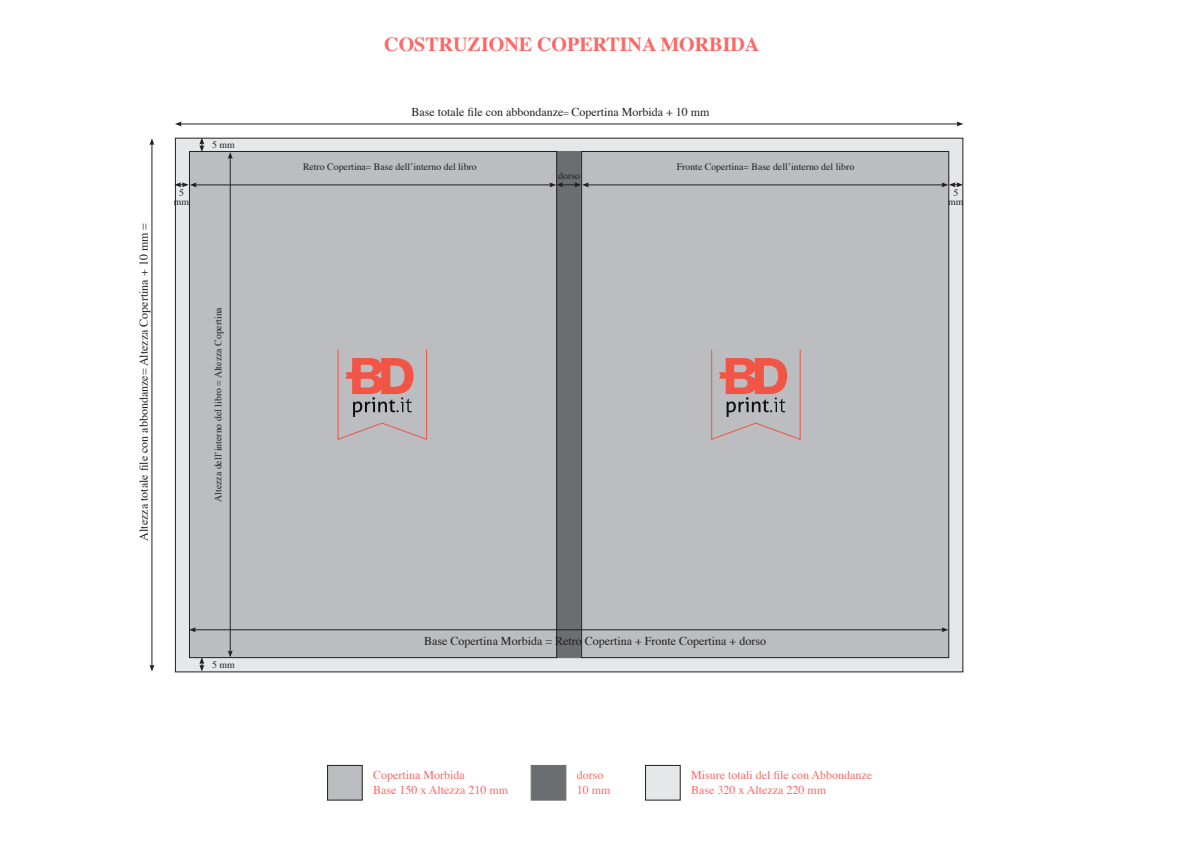
<style>
.page{position:relative;width:1191px;height:842px;background:#fff}
.page>*{position:absolute;margin:0;border:0;box-sizing:border-box;transform-origin:0 0}
.t1{font:700 20px "Times";color:#f66}
.t2{font:12px "Times";color:#231f20}
.t3{font:12px/14.4px "Times";color:#f66}
.t4{font:9.8px/8.2px "Times";color:#231f20;text-align:center}
.s1{font-size:9.8px}
</style>
<div class="page">
<svg style="left:327px;top:764px;width:36px;height:37px"></svg>
<svg style="left:530px;top:765px;width:37px;height:36px"></svg>
<svg style="left:645px;top:764px;width:36px;height:37px"></svg>
<svg style="left:174px;top:137px;width:790px;height:536px;background:#d2d2d4"></svg>
<div style="left:189px;top:151px;width:360px;height:507px;background:#bcbdc0"></div>
<div style="left:589px;top:151px;width:360px;height:507px;background:#bcbdc0"></div>
<hr style="left:195px;top:184px;width:356px;height:1px;background:#231f20">
<svg style="left:174px;top:182px;width:23px;height:5px"></svg>
<hr style="left:587px;top:184px;width:356px;height:1px;background:#231f20">
<svg style="left:941px;top:182px;width:22px;height:5px"></svg>
<svg style="left:549px;top:151px;width:40px;height:507px;background:#898a8d"></svg>
<hr style="left:180px;top:124px;width:778px;height:1px;background:#231f20">
<svg style="left:956px;top:121px;width:7px;height:5px"></svg>
<svg style="left:175px;top:121px;width:7px;height:5px"></svg>
<hr style="left:194px;top:629px;width:749px;height:1px;background:#231f20">
<svg style="left:941px;top:627px;width:7px;height:5px"></svg>
<svg style="left:189px;top:627px;width:7px;height:5px"></svg>
<hr style="left:230px;top:157px;width:1px;height:495px;background:#231f20">
<svg style="left:228px;top:651px;width:5px;height:6px"></svg>
<svg style="left:228px;top:152px;width:5px;height:7px"></svg>
<svg style="left:199px;top:138px;width:5px;height:14px"></svg>
<svg style="left:199px;top:657px;width:5px;height:14px"></svg>
<hr style="left:151px;top:143px;width:1px;height:523px;background:#231f20">
<svg style="left:149px;top:665px;width:5px;height:6px"></svg>
<svg style="left:149px;top:138px;width:5px;height:7px"></svg>
<svg style="left:337px;top:350px;width:90px;height:90px;background:#c2a09f"></svg>
<svg style="left:711px;top:350px;width:89px;height:90px;background:#c29f9e"></svg>
<p class="t2" style="left:133px;top:540px;width:319px;rotate:-90deg">Altezza totale file con abbondanze= Altezza Copertina + 10 mm =</p>
<h1 class="t1" style="left:384px;top:25px;width:209px">COSTRUZIONE COPERTIN</h1>
<h1 class="t1" style="left:642px;top:25px;width:119px">A MORBIDA</h1>
<p class="t4" style="left:212px;top:140px;width:24px">5 mm</p>
<p class="t2" style="left:411px;top:101px;width:300px">Base totale file con abbondanze<span class="s1">=</span> Copertina Morbida + 10 mm</p>
<p class="t4" style="left:303px;top:162px;width:175px">Retro Copertina= Base dell’interno del libro</p>
<p class="t4" style="left:676px;top:162px;width:179px">Fronte Copertina= Base dell’interno del libro</p>
<p class="t4" style="left:558px;top:171px;width:23px">dorso</p>
<p class="t4" style="left:174px;top:188px;width:17px">5 mm</p>
<p class="t4" style="left:948px;top:188px;width:17px">5 mm</p>
<p class="t4" style="left:213px;top:502px;width:196px;rotate:-90deg">Altezza dell’interno del libro = Altezza Copertina</p>
<p class="t4" style="left:212px;top:660px;width:24px">5 mm</p>
<p class="t2" style="left:424px;top:630px;width:343px">Base Copertina Morbida = Retro Copertina + Fronte Copertina + dorso</p>
<p class="t3" style="left:373px;top:767px;width:136px">Copertina Morbida<br>Base 150 x Altezza 210 mm</p>
<p class="t3" style="left:577px;top:767px;width:35px">dorso<br>10 mm</p>
<p class="t3" style="left:691px;top:767px;width:182px">Misure totali del file con Abbondanze<br>Base 320 x Altezza 220 mm</p>
</div>
